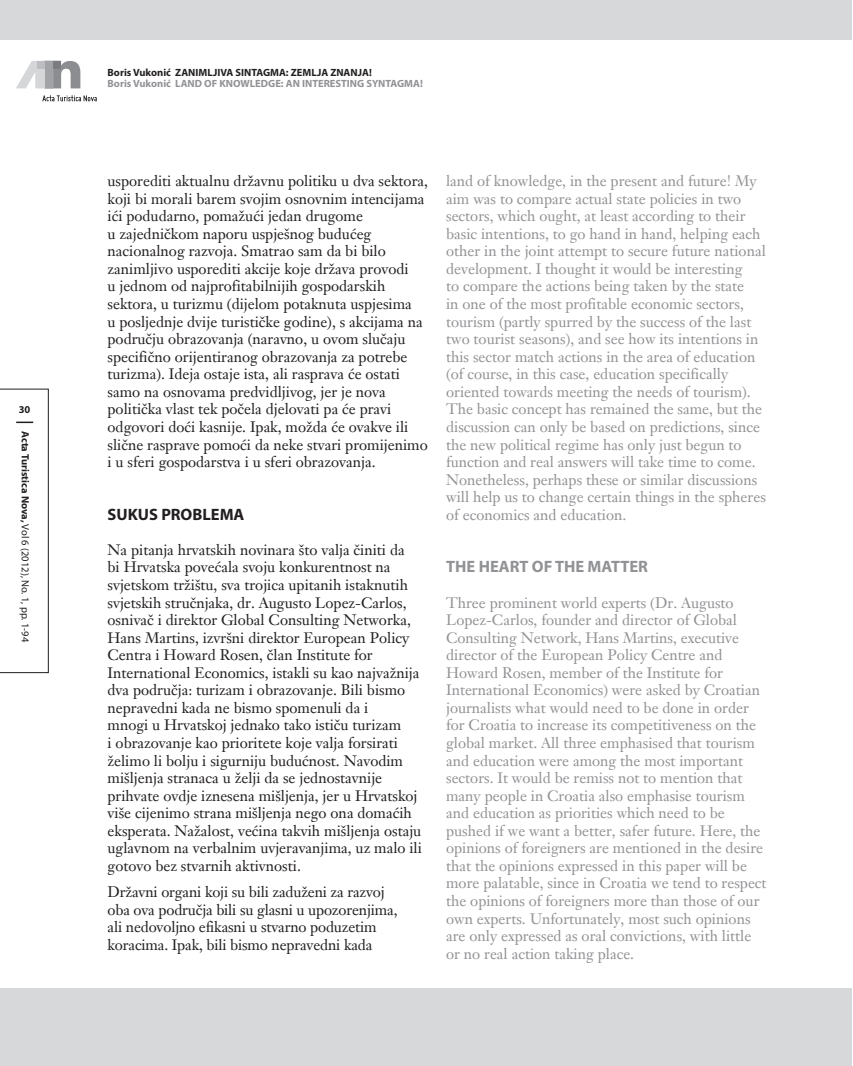
<style>
.page{position:relative;width:853px;height:1066px;background:#fff}
.page>*{position:absolute;margin:0;border:0;box-sizing:border-box;transform-origin:0 0}
.t1{font:700 16.5px "Myriad Pro";color:#919295}
.t2{font:700 16.5px "Myriad Pro";color:#231f20}
.t3{font:15px/17.5px "Janson HR";color:#919295}
.t4{font:15px/17.5px "Janson HR";color:#231f20}
.t5{font:700 10.5px "Myriad Pro";color:#919295}
.t6{font:700 10.5px "Myriad Pro";color:#231f20}
.t7{font:10.5px "Myriad Pro";color:#231f20}
.s1{font-weight:700}
</style>
<div class="page">
<svg style="left:0;top:389px;width:49px;height:284px"></svg>
<div style="left:0;top:0;width:852px;height:40px;background:#d7d8da"></div>
<div style="left:0;top:988px;width:852px;height:77px;background:#d7d8da"></div>
<svg style="left:42px;top:95px;width:55px;height:6px"></svg>
<svg style="left:16px;top:61px;width:64px;height:27px"></svg>
<div style="left:38px;top:61px;width:7px;height:7px;background:#bcbdc0"></div>
<p class="t6" style="left:19px;top:402px;width:13px">30</p>
<p class="t7" style="left:32px;top:431px;width:213px;rotate:90deg"><span class="s1">Acta Turistica Nova,</span> Vol 6 (2012), No. 1, pp. 1-94</p>
<p class="t6" style="left:108px;top:66px;width:266px">Boris Vukonić ZANIMLJIVA SINTAGMA: ZEMLJA ZNANJA!</p>
<p class="t5" style="left:108px;top:77px;width:317px">Boris Vukonić LAND OF KNOWLEDGE: AN INTERESTING SYNTAGMA!</p>
<p class="t4" style="left:108px;top:172px;width:322px">usporediti aktualnu državnu politiku u dva sektora, koji bi morali barem svojim osnovnim intencijama ići podudarno, pomažući jedan drugome<br>u zajedničkom naporu uspješnog budućeg nacionalnog razvoja. Smatrao sam da bi bilo zanimljivo usporediti akcije koje država provodi<br>u jednom od najprofitabilnijih gospodarskih sektora, u turizmu (dijelom potaknuta uspjesima<br>u posljednje dvije turističke godine), s akcijama na području obrazovanja (naravno, u ovom slučaju specifično orijentiranog obrazovanja za potrebe turizma). Ideja ostaje ista, ali rasprava će ostati samo na osnovama predvidljivog, jer je nova politička vlast tek počela djelovati pa će pravi odgovori doći kasnije. Ipak, možda će ovakve ili slične rasprave pomoći da neke stvari promijenimo i u sferi gospodarstva i u sferi obrazovanja.</p>
<p class="t2" style="left:108px;top:503px;width:138px">SUKUS PROBLEMA</p>
<p class="t4" style="left:108px;top:540px;width:316px">Na pitanja hrvatskih novinara što valja činiti da<br>bi Hrvatska povećala svoju konkurentnost na svjetskom tržištu, sva trojica upitanih istaknutih svjetskih stručnjaka, dr. Augusto Lopez-Carlos, osnivač i direktor Global Consulting Networka, Hans Martins, izvršni direktor European Policy Centra i Howard Rosen, član Institute for International Economics, istakli su kao najvažnija dva područja: turizam i obrazovanje. Bili bismo nepravedni kada ne bismo spomenuli da i<br>mnogi u Hrvatskoj jednako tako ističu turizam<br>i obrazovanje kao prioritete koje valja forsirati želimo li bolju i sigurniju budućnost. Navodim mišljenja stranaca u želji da se jednostavnije prihvate ovdje iznesena mišljenja, jer u Hrvatskoj više cijenimo strana mišljenja nego ona domaćih eksperata. Nažalost, većina takvih mišljenja ostaju uglavnom na verbalnim uvjeravanjima, uz malo ili gotovo bez stvarnih aktivnosti.</p>
<p class="t4" style="left:108px;top:883px;width:291px">Državni organi koji su bili zaduženi za razvoj oba ova područja bili su glasni u upozorenjima, ali nedovoljno efikasni u stvarno poduzetim koracima. Ipak, bili bismo nepravedni kada</p>
<p class="t3" style="left:446px;top:172px;width:321px">land of knowledge, in the present and future! My aim was to compare actual state policies in two sectors, which ought, at least according to their basic intentions, to go hand in hand, helping each other in the joint attempt to secure future national development. I thought it would be interesting<br>to compare the actions being taken by the state<br>in one of the most profitable economic sectors, tourism (partly spurred by the success of the last two tourist seasons), and see how its intentions in this sector match actions in the area of education (of course, in this case, education specifically oriented towards meeting the needs of tourism).<br>The basic concept has remained the same, but the discussion can only be based on predictions, since the new political regime has only just begun to function and real answers will take time to come.<br>Nonetheless, perhaps these or similar discussions will help us to change certain things in the spheres of economics and education.</p>
<p class="t1" style="left:446px;top:556px;width:203px">THE HEART OF THE MATTER</p>
<p class="t3" style="left:446px;top:593px;width:322px">Three prominent world experts (Dr. Augusto Lopez-Carlos, founder and director of Global Consulting Network, Hans Martins, executive director of the European Policy Centre and Howard Rosen, member of the Institute for International Economics) were asked by Croatian journalists what would need to be done in order for Croatia to increase its competitiveness on the global market. All three emphasised that tourism and education were among the most important sectors. It would be remiss not to mention that many people in Croatia also emphasise tourism and education as priorities which need to be pushed if we want a better, safer future. Here, the opinions of foreigners are mentioned in the desire that the opinions expressed in this paper will be more palatable, since in Croatia we tend to respect the opinions of foreigners more than those of our own experts. Unfortunately, most such opinions are only expressed as oral convictions, with little or no real action taking place.</p>
</div>
